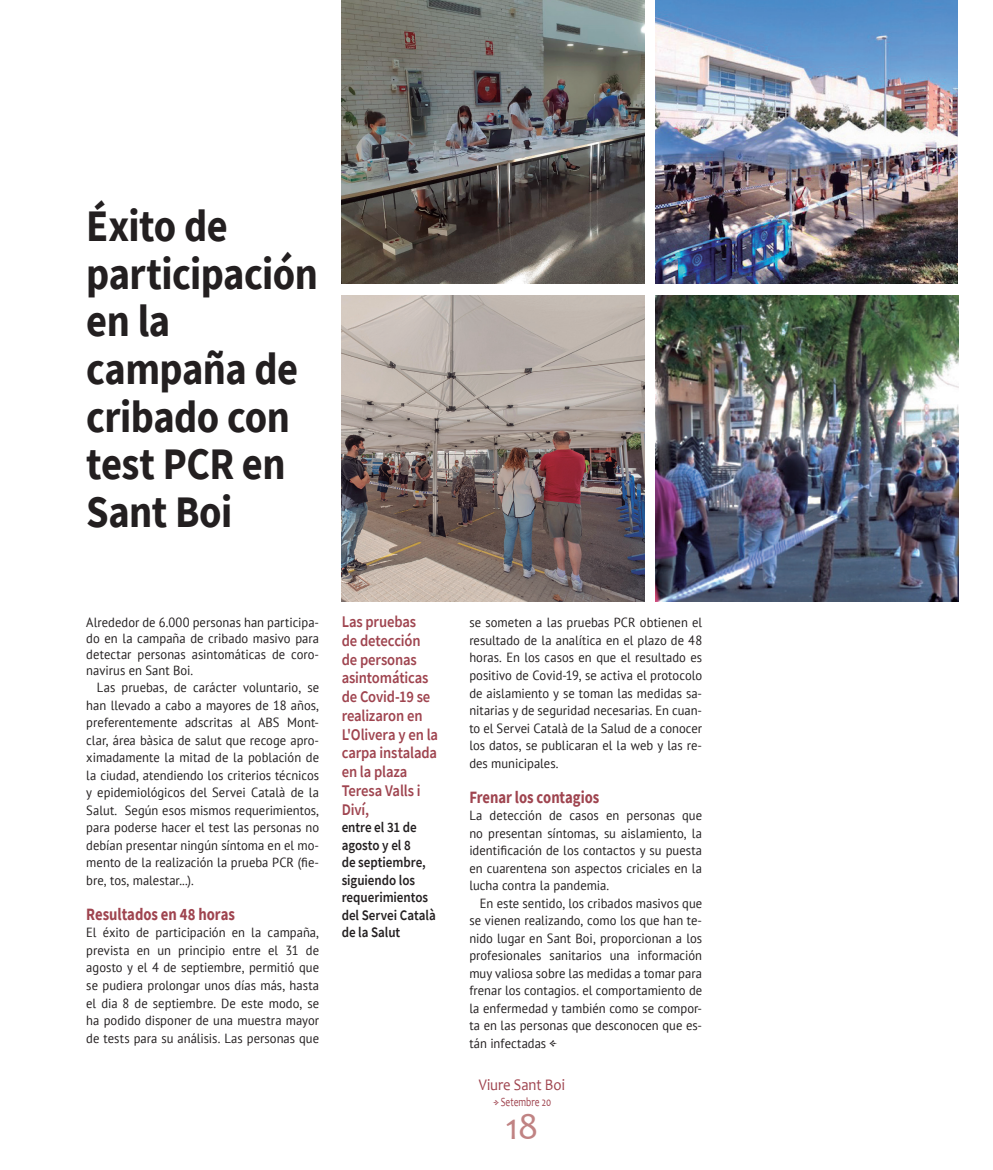
<style>
.page{position:relative;width:993px;height:1170px;background:#fff}
.page>*{position:absolute;margin:0;border:0;box-sizing:border-box;transform-origin:0 0}
.Títol_36{font:700 45px/47.5px "Source Sans Pro";letter-spacing:-.015em;color:#231f20;scale:.9 1}
.t1{font:37.5px "Candara";color:#c08383}
.Titolet{font:700 17.25px "Source Sans Pro";letter-spacing:-.005em;color:#9f444f;scale:.85 1}
.Desp_1col_Títol{font:600 16.25px/18.8px "Source Sans Pro";letter-spacing:-.01em;color:#9f444f;scale:.9 1}
.t2{font:16.25px "Candara";color:#9f444f;scale:.9 1}
.Desp_1col_Text{font:600 14.5px/17.5px "Source Sans Pro";color:#231f20;scale:.9 1}
.Text-base_sense_sagn{font:13.25px/17.5px "PT Sans";color:#231f20;text-align:justify;scale:.95 1}
.Text-base{font:13.25px/17.5px "PT Sans";color:#231f20;text-align:justify;scale:.95 1}
.t3{font:12.5px "Candara";color:#9f444f;scale:.75 1}
</style>
<div class="page">
<img style="left:341px;top:0;width:302px;height:284px">
<img style="left:655px;top:0;width:302px;height:284px">
<img style="left:341px;top:295px;width:302px;height:306px">
<img style="left:655px;top:295px;width:303px;height:306px">
<p class="Títol_36" style="left:86px;top:202px;width:259px">Éxito de participación en la campaña de cribado con test PCR en<br>Sant Boi</p>
<p class="Text-base_sense_sagn" style="left:86px;top:614px;width:246px;line-height:15.9px">Alrededor de 6.000 personas han participa&shy;do en la campaña de cribado masivo para detectar personas asintomáticas de coro&shy;navirus en Sant Boi.</p>
<p class="Text-base" style="left:86px;top:678px;width:246px;text-indent:11px">Las pruebas, de carácter voluntario, se han llevado a cabo a mayores de 18 años, preferentemente adscritas al ABS Mont&shy;clar, área bàsica de salut que recoge apro&shy;ximadamente la mitad de la población de la ciudad, atendiendo los criterios técnicos y epidemiológicos del Servei Català de la Salut. Según esos mismos requerimientos, para poderse hacer el test las personas no debían presentar ningún síntoma en el mo&shy;mento de la realización la prueba PCR (fie&shy;bre, tos, malestar...).</p>
<p class="Titolet" style="left:86px;top:902px;width:176px">Resultados en 48 horas</p>
<p class="Text-base_sense_sagn" style="left:86px;top:923px;width:246px">El éxito de participación en la campaña, prevista en un principio entre el 31 de agosto y el 4 de septiembre, permitió que se pudiera prolongar unos días más, hasta el dia 8 de septiembre. De este modo, se ha podido disponer de una muestra mayor de tests para su análisis. Las personas que</p>
<p class="Desp_1col_Títol" style="left:341px;top:612px;width:109px">Las pruebas<br>de detección de personas asintomáticas de Covid-19 se realizaron en<br>L'Olivera y en la carpa instalada en la plaza<br>Teresa Valls i<br>Diví,</p>
<p class="Desp_1col_Text" style="left:341px;top:818px;width:106px">entre el 31 de agosto y el 8<br>de septiembre, siguiendo los requerimientos del Servei Català de la Salut</p>
<p class="Text-base_sense_sagn" style="left:469px;top:613px;width:246px">se someten a las pruebas PCR obtienen el resultado de la analítica en el plazo de 48 horas. En los casos en que el resultado es positivo de Covid-19, se activa el protocolo de aislamiento y se toman las medidas sa&shy;nitarias y de seguridad necesarias. En cuan&shy;to el Servei Català de la Salud de a conocer los datos, se publicaran el la web y las re&shy;des municipales.</p>
<p class="Titolet" style="left:469px;top:785px;width:154px">Frenar los contagios</p>
<p class="Text-base_sense_sagn" style="left:469px;top:806px;width:246px">La detección de casos en personas que no presentan síntomas, su aislamiento, la identificación de los contactos y su puesta en cuarentena son aspectos criciales en la lucha contra la pandemia.</p>
<p class="Text-base" style="left:469px;top:893px;width:246px;text-indent:11px">En este sentido, los cribados masivos que se vienen realizando, como los que han te&shy;nido lugar en Sant Boi, proporcionan a los profesionales sanitarios una información muy valiosa sobre las medidas a tomar para frenar los contagios. el comportamiento de la enfermedad y también como se compor&shy;ta en las personas que desconocen que es&shy;tán infectadas ■</p>
<p class="t2" style="left:479px;top:1073px;width:97px">Viure Sant Boi</p>
<p class="t3" style="left:500px;top:1094px;width:69px">Setembre 20</p>
<h2 class="t1" style="left:505px;top:1102px;width:34px">18</h2>
</div>
